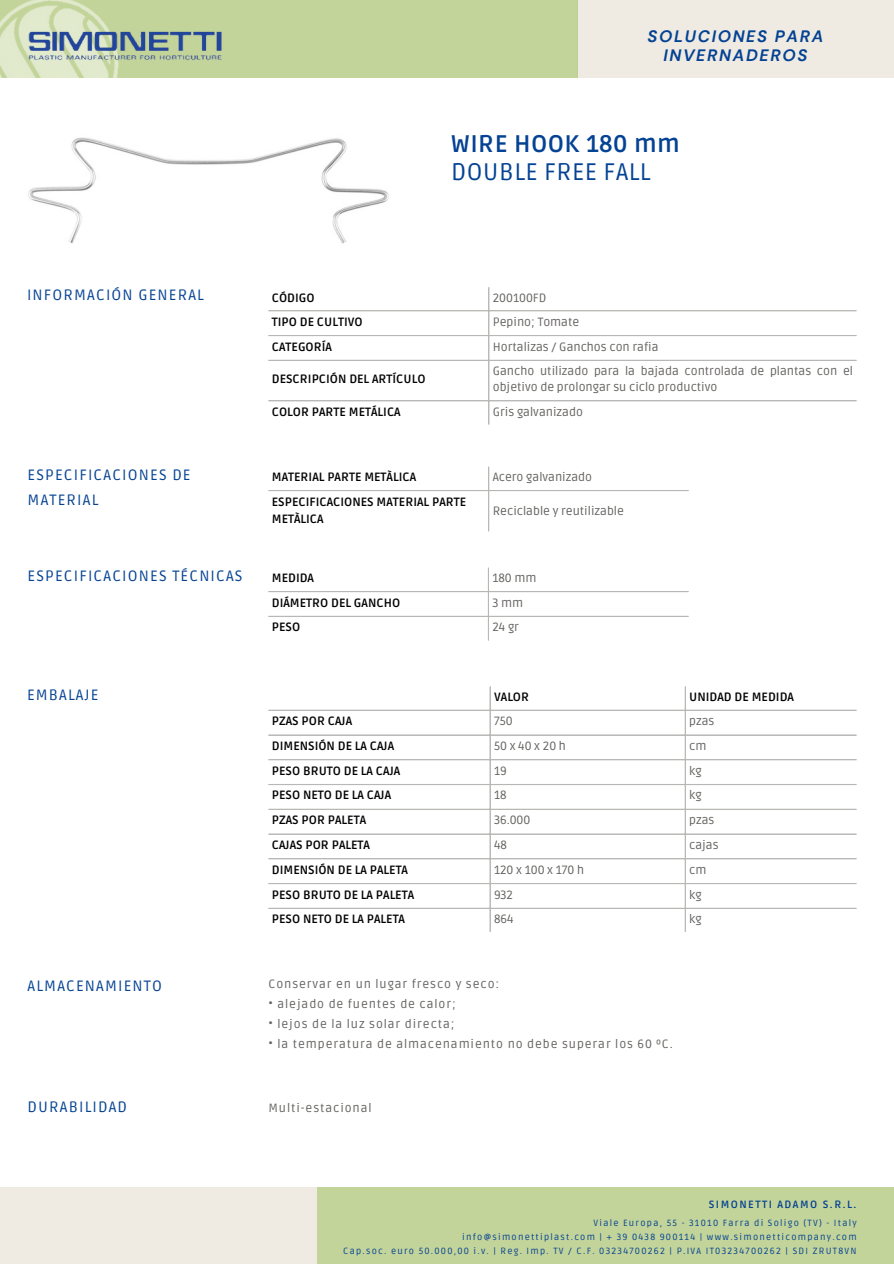
<style>
.page{position:relative;width:894px;height:1264px;background:#fff}
.page>*{position:absolute;margin:0;border:0;box-sizing:border-box;transform-origin:0 0}
.t1{font:24px/28.2px "Ruda";letter-spacing:.02em;color:#044293}
.t2{font:italic 700 16.5px/19.2px "DM Sans";letter-spacing:.1em;color:#044293;text-align:center}
.t3{font:15px/24.8px "Ruda";letter-spacing:.075em;color:#044293}
.t4{font:700 12px/16px "Ruda";color:#000}
.t5{font:12px/16px "Ruda";color:#646361}
.t6{font:12px "Ruda";letter-spacing:.075em;color:#646361}
.t7{font:12px "Ruda";letter-spacing:.225em;color:#646361}
.t8{font:700 10.5px "Ruda";letter-spacing:.14em;color:#044293}
.t9{font:9px "Ruda";letter-spacing:.14em;color:#044293}
.s1{font-weight:700}
</style>
<div class="page">
<hr style="left:487px;top:568px;width:2px;height:72px;background:#b7b7b4">
<hr style="left:268px;top:591px;width:420px;height:1px;background:#b7b7b4">
<hr style="left:268px;top:616px;width:420px;height:1px;background:#b7b7b4">
<hr style="left:489px;top:686px;width:1px;height:246px;background:#b7b7b4">
<hr style="left:684px;top:686px;width:1px;height:246px;background:#b7b7b4">
<hr style="left:268px;top:709px;width:588px;height:1px;background:#b7b7b4">
<hr style="left:268px;top:734px;width:588px;height:1px;background:#b7b7b4">
<hr style="left:268px;top:759px;width:588px;height:1px;background:#b7b7b4">
<hr style="left:268px;top:784px;width:588px;height:1px;background:#b7b7b4">
<hr style="left:268px;top:808px;width:588px;height:1px;background:#b7b7b4">
<hr style="left:268px;top:833px;width:588px;height:1px;background:#b7b7b4">
<hr style="left:268px;top:858px;width:588px;height:1px;background:#b7b7b4">
<hr style="left:268px;top:883px;width:588px;height:1px;background:#b7b7b4">
<hr style="left:268px;top:907px;width:588px;height:1px;background:#b7b7b4">
<hr style="left:488px;top:287px;width:1px;height:137px;background:#b7b7b4">
<hr style="left:268px;top:310px;width:588px;height:1px;background:#b7b7b4">
<hr style="left:268px;top:335px;width:588px;height:1px;background:#b7b7b4">
<hr style="left:268px;top:360px;width:588px;height:1px;background:#b7b7b4">
<hr style="left:268px;top:400px;width:588px;height:1px;background:#b7b7b4">
<hr style="left:488px;top:467px;width:1px;height:64px;background:#b7b7b4">
<hr style="left:268px;top:490px;width:420px;height:1px;background:#b7b7b4">
<div style="left:316px;top:1187px;width:577px;height:76px;background:#c3d49a"></div>
<div style="left:0;top:1187px;width:316px;height:76px;background:#efebe2"></div>
<div style="left:577px;top:0;width:316px;height:77px;background:#efebe2"></div>
<div style="left:0;top:0;width:577px;height:77px;background:#c3d49a"></div>
<img style="left:0;top:0;width:120px;height:78px">
<img style="left:27px;top:26px;width:195px;height:40px">
<img style="left:28px;top:137px;width:361px;height:107px">
<p class="t2" style="left:647px;top:27px;width:177px">SOLUCIONES PARA<br>INVERNADEROS</p>
<p class="t1" style="left:451px;top:131px;width:230px"><span class="s1">WIRE HOOK 180 mm<br></span>DOUBLE FREE FALL</p>
<h4 class="t3" style="left:27px;top:283px;width:178px">INFORMACIÓN GENERAL</h4>
<p class="t4" style="left:272px;top:290px;width:44px">CÓDIGO</p>
<p class="t5" style="left:492px;top:290px;width:55px">200100FD</p>
<p class="t4" style="left:272px;top:314px;width:92px">TIPO DE CULTIVO</p>
<p class="t5" style="left:492px;top:314px;width:88px">Pepino; Tomate</p>
<p class="t4" style="left:272px;top:339px;width:62px">CATEGORÍA</p>
<p class="t5" style="left:492px;top:339px;width:167px">Hortalizas / Ganchos con rafia</p>
<p class="t4" style="left:272px;top:371px;width:155px">DESCRIPCIÓN DEL ARTÍCULO</p>
<p class="t5" style="left:492px;top:363px;width:361px">Gancho utilizado para la bajada controlada de plantas con el objetivo de prolongar su ciclo productivo</p>
<p class="t4" style="left:272px;top:404px;width:130px">COLOR PARTE METÁLICA</p>
<p class="t5" style="left:492px;top:404px;width:92px">Gris galvanizado</p>
<h3 class="t3" style="left:28px;top:463px;width:164px">ESPECIFICACIONES DE<br>MATERIAL</h3>
<p class="t4" style="left:272px;top:469px;width:146px">MATERIAL PARTE METÀLICA</p>
<p class="t5" style="left:492px;top:469px;width:101px">Acero galvanizado</p>
<p class="t4" style="left:272px;top:494px;width:196px">ESPECIFICACIONES MATERIAL PARTE<br>METÀLICA</p>
<p class="t5" style="left:492px;top:502px;width:133px">Reciclable y reutilizable</p>
<h4 class="t3" style="left:28px;top:564px;width:216px">ESPECIFICACIONES TÉCNICAS</h4>
<p class="t4" style="left:272px;top:570px;width:44px">MEDIDA</p>
<p class="t5" style="left:492px;top:570px;width:46px">180 mm</p>
<h2 class="t4" style="left:272px;top:594px;width:130px">DIÁMETRO DEL GANCHO</h2>
<p class="t5" style="left:492px;top:594px;width:32px">3 mm</p>
<h1 class="t4" style="left:272px;top:619px;width:30px">PESO</h1>
<h3 class="t5" style="left:492px;top:619px;width:28px">24 gr</h3>
<h5 class="t3" style="left:27px;top:682px;width:73px">EMBALAJE</h5>
<p class="t4" style="left:494px;top:689px;width:37px">VALOR</p>
<p class="t4" style="left:689px;top:689px;width:106px">UNIDAD DE MEDIDA</p>
<p class="t4" style="left:272px;top:713px;width:82px">PZAS POR CAJA</p>
<p class="t5" style="left:494px;top:713px;width:20px">750</p>
<p class="t5" style="left:689px;top:713px;width:27px">pzas</p>
<p class="t4" style="left:272px;top:738px;width:124px">DIMENSIÓN DE LA CAJA</p>
<p class="t7" style="left:494px;top:739px;width:73px">50x40x20h</p>
<p class="t5" style="left:689px;top:738px;width:19px">cm</p>
<p class="t4" style="left:272px;top:763px;width:130px">PESO BRUTO DE LA CAJA</p>
<p class="t5" style="left:494px;top:763px;width:14px">19</p>
<h3 class="t5" style="left:689px;top:763px;width:14px">kg</h3>
<p class="t4" style="left:272px;top:787px;width:121px">PESO NETO DE LA CAJA</p>
<p class="t5" style="left:494px;top:787px;width:14px">18</p>
<p class="t5" style="left:689px;top:787px;width:14px">kg</p>
<p class="t4" style="left:272px;top:812px;width:96px">PZAS POR PALETA</p>
<h3 class="t5" style="left:494px;top:812px;width:38px">36.000</h3>
<p class="t5" style="left:689px;top:812px;width:27px">pzas</p>
<p class="t4" style="left:272px;top:837px;width:100px">CAJAS POR PALETA</p>
<p class="t5" style="left:494px;top:837px;width:14px">48</p>
<p class="t5" style="left:689px;top:837px;width:31px">cajas</p>
<p class="t4" style="left:272px;top:862px;width:138px">DIMENSIÓN DE LA PALETA</p>
<p class="t5" style="left:494px;top:862px;width:92px">120 x 100 x 170 h</p>
<h3 class="t5" style="left:689px;top:862px;width:19px">cm</h3>
<p class="t4" style="left:272px;top:886px;width:144px">PESO BRUTO DE LA PALETA</p>
<p class="t5" style="left:494px;top:886px;width:21px">932</p>
<p class="t5" style="left:689px;top:886px;width:14px">kg</p>
<p class="t4" style="left:272px;top:911px;width:135px">PESO NETO DE LA PALETA</p>
<p class="t5" style="left:494px;top:911px;width:21px">864</p>
<p class="t5" style="left:689px;top:911px;width:14px">kg</p>
<p class="t3" style="left:28px;top:973px;width:136px">ALMACENAMIENTO</p>
<p class="t6" style="left:268px;top:976px;width:232px">Conservar en un lugar fresco y seco:</p>
<p class="t6" style="left:268px;top:996px;width:189px">• alejado de fuentes de calor;</p>
<p class="t6" style="left:268px;top:1016px;width:187px">• lejos de la luz solar directa;</p>
<p class="t6" style="left:268px;top:1036px;width:405px">• la temperatura de almacenamiento no debe superar los 60 ºC.</p>
<p class="t3" style="left:28px;top:1094px;width:101px">DURABILIDAD</p>
<p class="t6" style="left:268px;top:1100px;width:105px">Multi-estacional</p>
<p class="t8" style="left:708px;top:1198px;width:149px">SIMONETTI ADAMO S.R.L.</p>
<p class="t9" style="left:593px;top:1217px;width:264px">Viale Europa, 55 - 31010 Farra di Soligo (TV) - Italy</p>
<p class="t9" style="left:462px;top:1231px;width:396px">info@simonettiplast.com | + 39 0438 900114 | www.simonetticompany.com</p>
<p class="t9" style="left:343px;top:1245px;width:514px">Cap.soc. euro 50.000,00 i.v. | Reg. Imp. TV / C.F. 03234700262 | P.IVA IT03234700262 | SDI ZRUT8VN</p>
</div>
